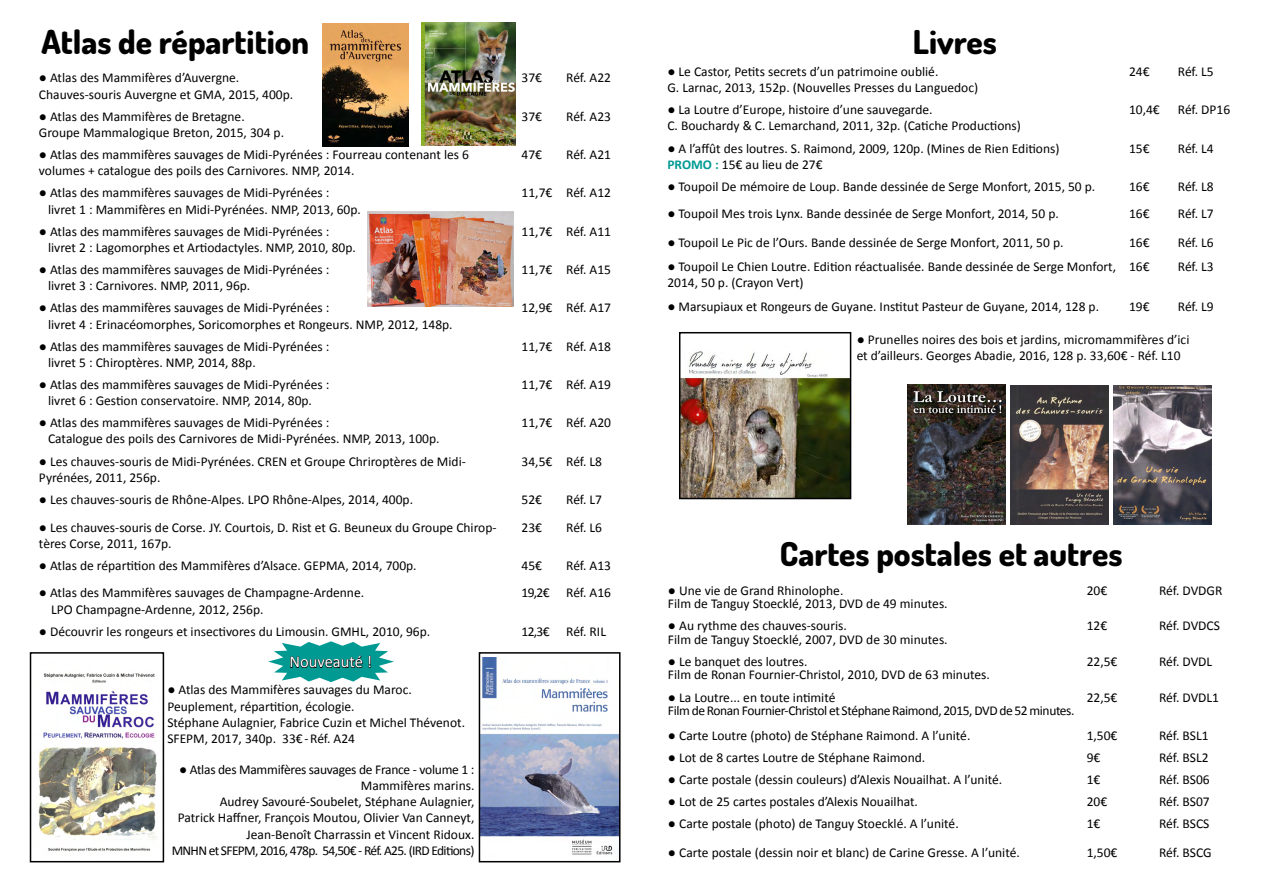
<style>
.page{position:relative;width:1263px;height:893px;background:#fff}
.page>*{position:absolute;margin:0;border:0;box-sizing:border-box;transform-origin:0 0}
.t1{font:800 33px "Dosis";color:#000}
.t2{font:16.5px "Calibri";color:#fff}
.t3{font:13.5px/16.2px "Calibri";color:#000}
.t4{font:13.5px/13.5px "Calibri";letter-spacing:-.03em;color:#000}
.s1{font-weight:700;color:#009a93}
</style>
<div class="page">
<img style="left:908px;top:385px;width:98px;height:139px">
<svg style="left:268px;top:641px;width:126px;height:41px"></svg>
<img style="left:421px;top:22px;width:95px;height:123px">
<img style="left:682px;top:351px;width:166px;height:145px">
<div style="left:679px;top:332px;width:172px;height:167px;border:2px solid #000"></div>
<img style="left:38px;top:673px;width:119px;height:179px">
<div style="left:30px;top:652px;width:134px;height:210px;border:2px solid #000"></div>
<img style="left:482px;top:657px;width:135px;height:198px">
<div style="left:479px;top:652px;width:141px;height:210px;border:2px solid #000"></div>
<img style="left:322px;top:24px;width:87px;height:122px">
<img style="left:1010px;top:385px;width:99px;height:139px">
<img style="left:1113px;top:385px;width:98px;height:139px">
<img style="left:368px;top:212px;width:145px;height:94px">
<h1 class="t1" style="left:41px;top:21px;width:269px">Atlas de répartition</h1>
<p class="t3" style="left:39px;top:70px;width:256px">● Atlas des Mammifères d’Auvergne.<br>Chauves-souris Auvergne et GMA, 2015, 400p.</p>
<p class="t3" style="left:522px;top:70px;width:22px">37€</p>
<p class="t3" style="left:566px;top:70px;width:46px">Réf. A22</p>
<p class="t3" style="left:39px;top:108px;width:247px">● Atlas des Mammifères de Bretagne.<br>Groupe Mammalogique Breton, 2015, 304 p.</p>
<p class="t3" style="left:522px;top:108px;width:22px">37€</p>
<p class="t3" style="left:566px;top:108px;width:46px">Réf. A23</p>
<p class="t3" style="left:39px;top:146px;width:432px">● Atlas des mammifères sauvages de Midi-Pyrénées : Fourreau contenant les 6 volumes + catalogue des poils des Carnivores. NMP, 2014.</p>
<p class="t3" style="left:522px;top:146px;width:22px">47€</p>
<p class="t3" style="left:566px;top:146px;width:46px">Réf. A21</p>
<p class="t3" style="left:48px;top:185px;width:314px;text-indent:-9px">● Atlas des mammifères sauvages de Midi-Pyrénées :<br>livret 1 : Mammifères en Midi-Pyrénées. NMP, 2013, 60p.</p>
<p class="t3" style="left:522px;top:185px;width:91px">11,7€ Réf. A12</p>
<p class="t3" style="left:48px;top:223px;width:309px;text-indent:-9px">● Atlas des mammifères sauvages de Midi-Pyrénées : livret 2 : Lagomorphes et Artiodactyles. NMP, 2010, 80p.</p>
<p class="t3" style="left:522px;top:223px;width:91px">11,7€ Réf. A11</p>
<p class="t3" style="left:48px;top:261px;width:283px;text-indent:-9px">● Atlas des mammifères sauvages de Midi-Pyrénées : livret 3 : Carnivores. NMP, 2011, 96p.</p>
<p class="t3" style="left:522px;top:261px;width:91px">11,7€ Réf. A15</p>
<p class="t3" style="left:48px;top:300px;width:406px;text-indent:-9px">● Atlas des mammifères sauvages de Midi-Pyrénées :<br>livret 4 : Erinacéomorphes, Soricomorphes et Rongeurs. NMP, 2012, 148p.</p>
<p class="t3" style="left:522px;top:300px;width:91px">12,9€ Réf. A17</p>
<p class="t3" style="left:48px;top:338px;width:283px;text-indent:-9px">● Atlas des mammifères sauvages de Midi-Pyrénées : livret 5 : Chiroptères. NMP, 2014, 88p.</p>
<p class="t3" style="left:522px;top:338px;width:91px">11,7€ Réf. A18</p>
<p class="t3" style="left:48px;top:376px;width:283px;text-indent:-9px">● Atlas des mammifères sauvages de Midi-Pyrénées : livret 6 : Gestion conservatoire. NMP, 2014, 80p.</p>
<p class="t3" style="left:522px;top:376px;width:91px">11,7€ Réf. A19</p>
<p class="t3" style="left:48px;top:415px;width:393px;text-indent:-9px">● Atlas des mammifères sauvages de Midi-Pyrénées :<br>Catalogue des poils des Carnivores de Midi-Pyrénées. NMP, 2013, 100p.</p>
<p class="t3" style="left:522px;top:415px;width:91px">11,7€ Réf. A20</p>
<p class="t3" style="left:39px;top:453px;width:428px">● Les chauves-souris de Midi-Pyrénées. CREN et Groupe Chriroptères de Midi-<br>Pyrénées, 2011, 256p.</p>
<p class="t3" style="left:522px;top:453px;width:82px">34,5€ Réf. L8</p>
<p class="t3" style="left:39px;top:491px;width:376px">● Les chauves-souris de Rhône-Alpes. LPO Rhône-Alpes, 2014, 400p.</p>
<p class="t3" style="left:522px;top:491px;width:22px">52€</p>
<p class="t3" style="left:566px;top:491px;width:37px">Réf. L7</p>
<p class="t3" style="left:39px;top:520px;width:459px">● Les chauves-souris de Corse. JY. Courtois, D. Rist et G. Beuneux du Groupe Chirop&shy;tères Corse, 2011, 167p.</p>
<p class="t3" style="left:522px;top:520px;width:22px">23€</p>
<p class="t3" style="left:566px;top:520px;width:37px">Réf. L6</p>
<p class="t3" style="left:39px;top:558px;width:379px">● Atlas de répartition des Mammifères d’Alsace. GEPMA, 2014, 700p.</p>
<p class="t3" style="left:522px;top:558px;width:22px">45€</p>
<p class="t3" style="left:566px;top:558px;width:46px">Réf. A13</p>
<p class="t3" style="left:51px;top:585px;width:314px;text-indent:-12px">● Atlas des Mammifères sauvages de Champagne-Ardenne.<br>LPO Champagne-Ardenne, 2012, 256p.</p>
<p class="t3" style="left:522px;top:585px;width:91px">19,2€ Réf. A16</p>
<p class="t3" style="left:39px;top:623px;width:393px">● Découvrir les rongeurs et insectivores du Limousin. GMHL, 2010, 96p.</p>
<p class="t3" style="left:522px;top:623px;width:86px">12,3€ Réf. RIL</p>
<p class="t2" style="left:289px;top:651px;width:84px">Nouveauté !</p>
<p class="t3" style="left:167px;top:682px;width:299px">● Atlas des Mammifères sauvages du Maroc.<br>Peuplement, répartition, écologie.<br>Stéphane Aulagnier, Fabrice Cuzin et Michel Thévenot.<br>SFEPM, 2017, 340p. 33€ - Réf. A24</p>
<p class="t3" style="left:172px;top:761px;width:304px;text-align:right">● Atlas des Mammifères sauvages de France - volume 1 :<br>Mammifères marins.<br>Audrey Savouré-Soubelet, Stéphane Aulagnier,<br>Patrick Haffner, François Moutou, Olivier Van Canneyt, Jean-Benoît Charrassin et Vincent Ridoux.<br>MNHN et SFEPM, 2016, 478p. 54,50€ - Réf. A25. (IRD Editions)</p>
<h1 class="t1" style="left:913px;top:21px;width:86px">Livres</h1>
<p class="t3" style="left:667px;top:63px;width:312px">● Le Castor, Petits secrets d’un patrimoine oublié.<br>G. Larnac, 2013, 152p. (Nouvelles Presses du Languedoc)</p>
<p class="t3" style="left:1129px;top:63px;width:22px">24€</p>
<p class="t3" style="left:1178px;top:63px;width:37px">Réf. L5</p>
<p class="t3" style="left:667px;top:102px;width:355px">● La Loutre d’Europe, histoire d’une sauvegarde.<br>C. Bouchardy &amp; C. Lemarchand, 2011, 32p. (Catiche Productions)</p>
<p class="t3" style="left:1129px;top:102px;width:32px">10,4€</p>
<p class="t3" style="left:1178px;top:102px;width:54px">Réf. DP16</p>
<p class="t3" style="left:667px;top:140px;width:394px">● A l’affût des loutres. S. Raimond, 2009, 120p. (Mines de Rien Editions)<br><span class="s1">PROMO :</span> 15€ au lieu de 27€</p>
<p class="t3" style="left:1129px;top:140px;width:22px">15€</p>
<p class="t3" style="left:1178px;top:140px;width:37px">Réf. L4</p>
<p class="t3" style="left:667px;top:178px;width:429px">● Toupoil De mémoire de Loup. Bande dessinée de Serge Monfort, 2015, 50 p.</p>
<p class="t3" style="left:1129px;top:178px;width:22px">16€</p>
<p class="t3" style="left:1178px;top:178px;width:37px">Réf. L8</p>
<p class="t3" style="left:667px;top:206px;width:393px">● Toupoil Mes trois Lynx. Bande dessinée de Serge Monfort, 2014, 50 p.</p>
<p class="t3" style="left:1129px;top:206px;width:22px">16€</p>
<p class="t3" style="left:1178px;top:206px;width:37px">Réf. L7</p>
<p class="t3" style="left:667px;top:234px;width:398px">● Toupoil Le Pic de l’Ours. Bande dessinée de Serge Monfort, 2011, 50 p.</p>
<p class="t3" style="left:1129px;top:234px;width:22px">16€</p>
<p class="t3" style="left:1178px;top:234px;width:37px">Réf. L6</p>
<p class="t3" style="left:667px;top:258px;width:450px">● Toupoil Le Chien Loutre. Edition réactualisée. Bande dessinée de Serge Monfort,<br>2014, 50 p. (Crayon Vert)</p>
<p class="t3" style="left:1129px;top:258px;width:22px">16€</p>
<p class="t3" style="left:1178px;top:258px;width:37px">Réf. L3</p>
<p class="t3" style="left:667px;top:298px;width:433px">● Marsupiaux et Rongeurs de Guyane. Institut Pasteur de Guyane, 2014, 128 p.</p>
<p class="t3" style="left:1129px;top:298px;width:22px">19€</p>
<p class="t3" style="left:1178px;top:298px;width:37px">Réf. L9</p>
<p class="t3" style="left:857px;top:331px;width:334px">● Prunelles noires des bois et jardins, micromammifères d’ici et d’ailleurs. Georges Abadie, 2016, 128 p. 33,60€ - Réf. L10</p>
<h1 class="t1" style="left:780px;top:533px;width:344px">Cartes postales et autres</h1>
<p class="t3" style="left:668px;top:583px;width:281px;line-height:13.5px">● Une vie de Grand Rhinolophe.<br>Film de Tanguy Stoecklé, 2013, DVD de 49 minutes.</p>
<p class="t3" style="left:1087px;top:582px;width:22px">20€</p>
<p class="t3" style="left:1159px;top:582px;width:65px">Réf. DVDGR</p>
<p class="t3" style="left:668px;top:619px;width:281px;line-height:13.5px">● Au rythme des chauves-souris.<br>Film de Tanguy Stoecklé, 2007, DVD de 30 minutes.</p>
<p class="t3" style="left:1087px;top:618px;width:22px">12€</p>
<p class="t3" style="left:1159px;top:618px;width:62px">Réf. DVDCS</p>
<p class="t3" style="left:668px;top:655px;width:323px;line-height:13.5px">● Le banquet des loutres.<br>Film de Ronan Fournier-Christol, 2010, DVD de 63 minutes.</p>
<p class="t3" style="left:1087px;top:653px;width:32px">22,5€</p>
<p class="t3" style="left:1159px;top:653px;width:55px">Réf. DVDL</p>
<p class="t4" style="left:668px;top:690px;width:408px">● La Loutre... en toute intimité<br>Film de Ronan Fournier-Christol et Stéphane Raimond, 2015, DVD de 52 minutes.</p>
<p class="t3" style="left:1087px;top:689px;width:32px">22,5€</p>
<p class="t3" style="left:1159px;top:689px;width:61px">Réf. DVDL1</p>
<p class="t3" style="left:668px;top:727px;width:304px">● Carte Loutre (photo) de Stéphane Raimond. A l’unité.</p>
<p class="t3" style="left:1087px;top:727px;width:32px">1,50€</p>
<p class="t3" style="left:1159px;top:727px;width:51px">Réf. BSL1</p>
<p class="t3" style="left:668px;top:749px;width:259px">● Lot de 8 cartes Loutre de Stéphane Raimond.</p>
<p class="t3" style="left:1087px;top:749px;width:15px">9€</p>
<p class="t3" style="left:1159px;top:749px;width:51px">Réf. BSL2</p>
<p class="t3" style="left:668px;top:772px;width:336px">● Carte postale (dessin couleurs) d’Alexis Nouailhat. A l’unité.</p>
<p class="t3" style="left:1087px;top:772px;width:15px">1€</p>
<p class="t3" style="left:1159px;top:772px;width:52px">Réf. BS06</p>
<p class="t3" style="left:668px;top:794px;width:252px">● Lot de 25 cartes postales d’Alexis Nouailhat.</p>
<p class="t3" style="left:1087px;top:794px;width:22px">20€</p>
<p class="t3" style="left:1159px;top:794px;width:52px">Réf. BS07</p>
<p class="t3" style="left:668px;top:816px;width:292px">● Carte postale (photo) de Tanguy Stoecklé. A l’unité.</p>
<p class="t3" style="left:1087px;top:816px;width:15px">1€</p>
<p class="t3" style="left:1159px;top:816px;width:52px">Réf. BSCS</p>
<p class="t3" style="left:668px;top:845px;width:353px">● Carte postale (dessin noir et blanc) de Carine Gresse. A l’unité.</p>
<p class="t3" style="left:1087px;top:845px;width:32px">1,50€</p>
<p class="t3" style="left:1159px;top:845px;width:54px">Réf. BSCG</p>
</div>
